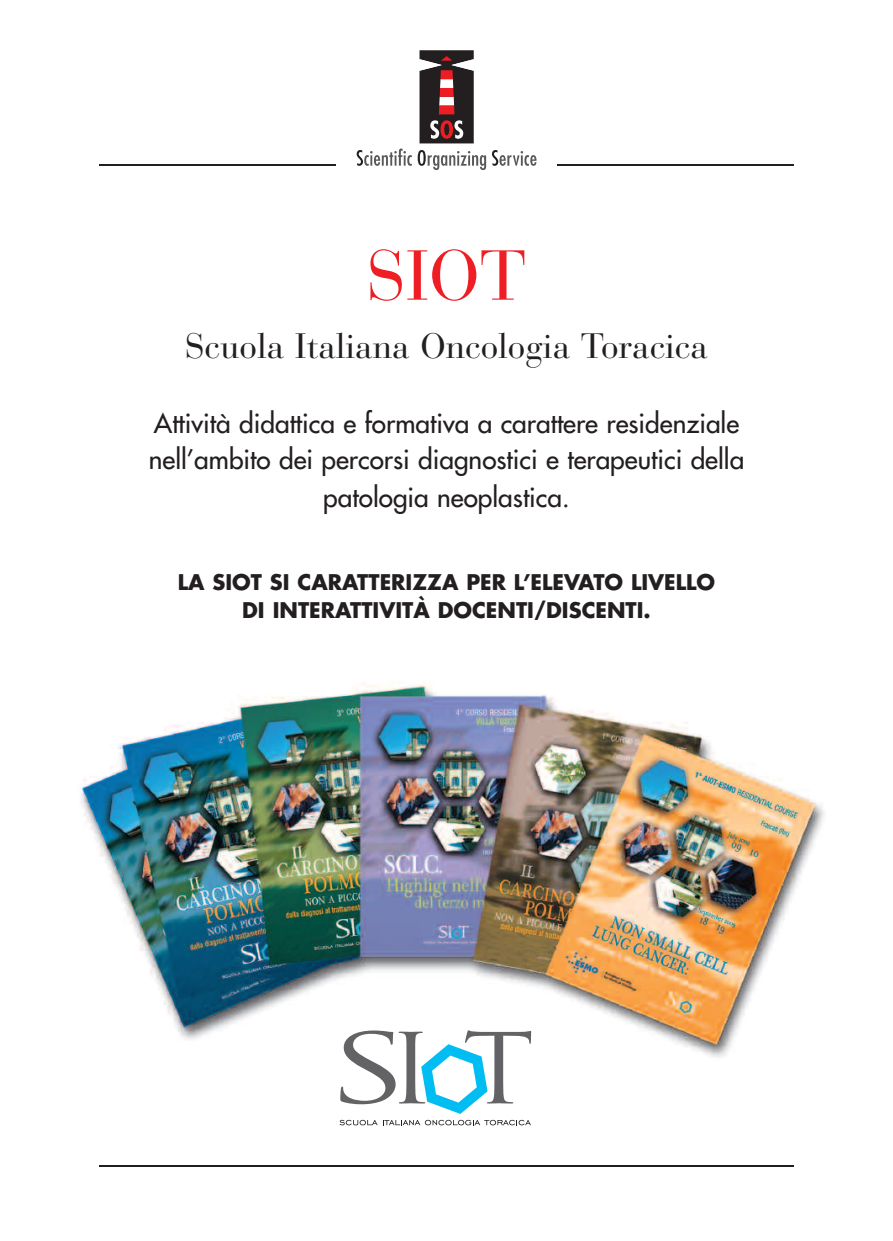
<style>
.page{position:relative;width:893px;height:1241px;background:#fff}
.page>*{position:absolute;margin:0;border:0;box-sizing:border-box;transform-origin:0 0}
.t1{font:70px "Bauer Bodoni";color:#ee1e24}
.t2{font:35px "Bauer Bodoni";color:#231f20}
.t3{font:26.25px/36.6px "Futura";color:#231f20;text-align:center}
.t4{font:700 21px/27.3px "Futura";color:#231f20;text-align:center}
</style>
<div class="page">
<svg style="left:357px;top:148px;width:55px;height:18px"></svg>
<svg style="left:418px;top:150px;width:68px;height:20px"></svg>
<svg style="left:492px;top:150px;width:44px;height:16px"></svg>
<svg style="left:419px;top:50px;width:55px;height:93px;background:#594042"></svg>
<hr style="left:99px;top:164px;width:237px;height:2px;background:#231f20">
<hr style="left:558px;top:164px;width:236px;height:2px;background:#231f20">
<hr style="left:99px;top:1165px;width:695px;height:1px;background:#231f20">
<img style="left:78px;top:682px;width:746px;height:376px">
<svg style="left:340px;top:1119px;width:191px;height:6px"></svg>
<svg style="left:340px;top:1030px;width:191px;height:83px"></svg>
<h1 class="t1" style="left:367px;top:250px;width:161px">SIOT</h1>
<h2 class="t2" style="left:185px;top:334px;width:524px">Scuola Italiana Oncologia Toracica</h2>
<p class="t3" style="left:149px;top:407px;width:597px">Attività didattica e formativa a carattere residenziale nell’ambito dei percorsi diagnostici e terapeutici della patologia neoplastica.</p>
<p class="t4" style="left:178px;top:570px;width:539px">LA SIOT SI CARATTERIZZA PER L’ELEVATO LIVELLO<br>DI INTERATTIVITÀ DOCENTI/DISCENTI.</p>
</div>
